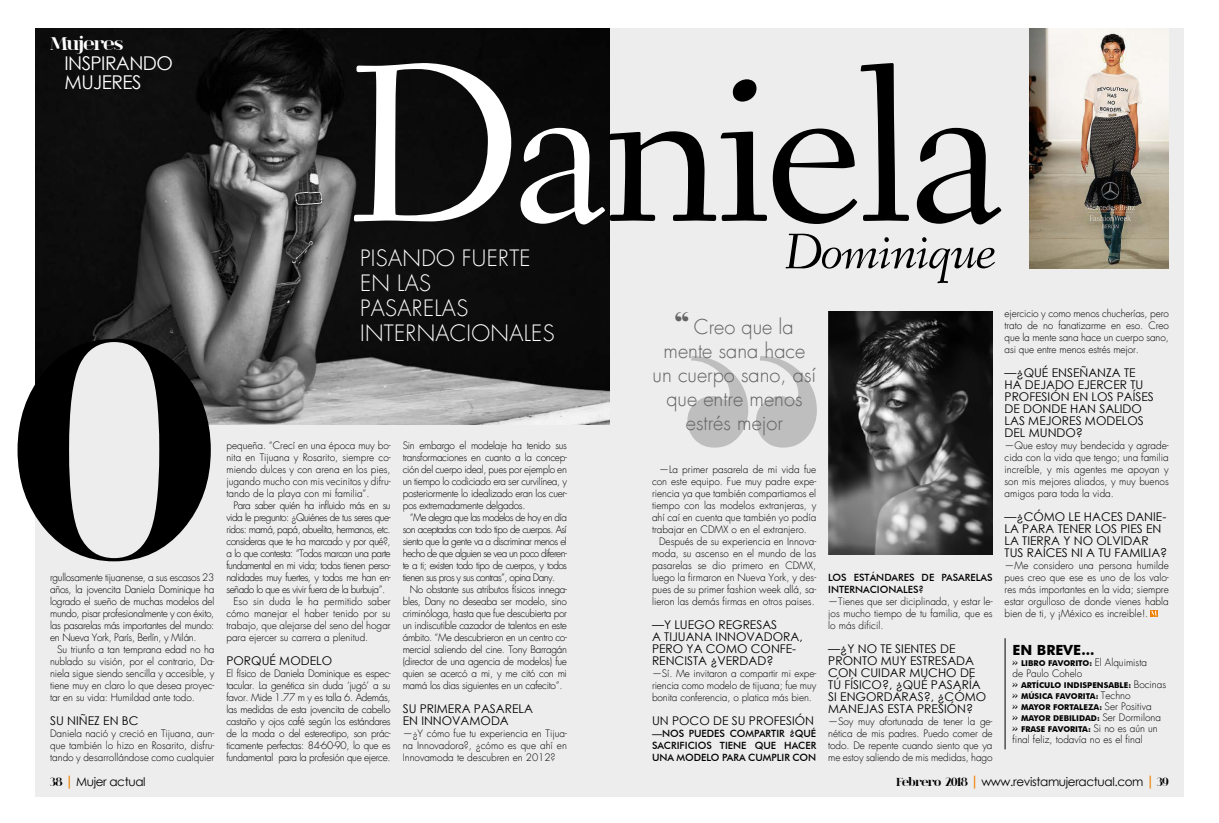
<style>
.page{position:relative;width:1219px;height:823px;background:#fff}
.page>*{position:absolute;margin:0;border:0;box-sizing:border-box;transform-origin:0 0}
.t1{font:232px "Fanwood";letter-spacing:-.03em;color:#000}
.t2{font:italic 52px "Fanwood";letter-spacing:-.03em;color:#000}
.t3{font:300 22px/25px "Futura";letter-spacing:.015em;color:#fff}
.t4{font:300 20px/24px "Futura";color:#646363;text-align:center}
.t5{font:19px/19px "Century Gothic";letter-spacing:-.03em;color:#fff}
.t6{font:700 19px "spinwerad";letter-spacing:-.05em;color:#fff}
.t7{font:700 14px "Futura BT";color:#000}
.t8{font:12px/12px "Century Gothic";color:#000}
.t9{font:12px "Century Gothic";letter-spacing:-.03em;color:#000}
.t10{font:300 10px/12px "Futura";color:#000;text-align:justify}
.t11{font:300 10px "Futura";letter-spacing:-.05em;color:#000}
.t12{font:500 10px/12px "Futura BT";color:#000;text-align:justify}
.t13{font:700 8px/11px "Futura BT";color:#000}
.s1{font-family:"spinwerad";font-weight:700}
.s2{font-weight:700;font-size:14px;color:#ef7d00}
.s3{color:#fff}
.s4{font-family:"Elephant";font-weight:400;font-size:30px}
.s5{font-family:"spinwerad"}
.s6{font-family:"Futura";font-weight:300;font-size:10px}
</style>
<div class="page">
<div style="left:35px;top:28px;width:1148px;height:768px;background:#ededed"></div>
<img style="left:1030px;top:28px;width:138px;height:240px">
<hr style="left:1005px;top:637px;width:1px;height:111px;background:#000">
<img style="left:828px;top:311px;width:165px;height:243px">
<svg style="left:687px;top:356px;width:130px;height:91px"></svg>
<div style="left:1150px;top:610px;width:7px;height:6px;background:#ef7d00"></div>
<svg style="left:1151px;top:610px;width:6px;height:6px"></svg>
<img style="left:35px;top:28px;width:574px;height:396px">
<svg style="left:18px;top:338px;width:193px;height:223px"></svg>
<h3 class="t6" style="left:50px;top:30px;width:75px">Mujeres</h3>
<h3 class="t5" style="left:64px;top:53px;width:110px">INSPIRANDO<br>MUJERES</h3>
<p class="t10" style="left:50px;top:571px;width:166px">rgullosamente tijuanense, a sus escasos 23 años, la jovencita Daniela Dominique ha logrado el sueño de muchas modelos del mundo, pisar profesionalmente y con éxito, las pasarelas más importantes del mundo: en Nueva York, París, Berlín, y Milán.</p>
<p class="t10" style="left:50px;top:643px;width:166px;text-indent:7px">Su triunfo a tan temprana edad no ha nublado su visión, por el contrario, Da&shy;niela sigue siendo sencilla y accesible, y tiene muy en claro lo que desea proyec&shy;tar en su vida: Humildad ante todo.</p>
<p class="t8" style="left:50px;top:714px;width:90px">SU NIÑEZ EN BC</p>
<p class="t10" style="left:50px;top:727px;width:166px">Daniela nació y creció en Tijuana, aun&shy;que también lo hizo en Rosarito, disfru&shy;tando y desarrollándose como cualquier</p>
<p class="t9" style="left:50px;top:772px;width:97px"><span class="s1">38</span> <span class="s2">|</span> Mujer actual</p>
<h1 class="t1" style="left:346px;top:12px;width:662px"><span class="s3">Da</span>niela</h1>
<h3 class="t3" style="left:360px;top:246px;width:196px">PISANDO FUERTE<br>EN LAS<br>PASARELAS<br>INTERNACIONALES</h3>
<p class="t10" style="left:226px;top:439px;width:166px">pequeña. “Crecí en una época muy bo&shy;nita en Tijuana y Rosarito, siempre co&shy;miendo dulces y con arena en los pies, jugando mucho con mis vecinitos y difru&shy;tando de la playa con mi familia”.</p>
<p class="t11" style="left:233px;top:499px;width:159px">Para saber quién ha influido más en su</p>
<p class="t11" style="left:226px;top:511px;width:166px">vida le pregunto: ¿Quiénes de tus seres que-</p>
<p class="t11" style="left:226px;top:523px;width:166px">ridos: mamá, papá, abuelita, hermanos, etc.</p>
<p class="t11" style="left:226px;top:535px;width:166px">consideras que te ha marcado y por qué?,</p>
<p class="t11" style="left:226px;top:547px;width:166px">a lo que contesta: “Todos marcan una parte</p>
<p class="t11" style="left:226px;top:559px;width:166px">fundamental en mi vida; todos tienen perso-</p>
<p class="t11" style="left:226px;top:571px;width:166px">nalidades muy fuertes, y todos me han en-</p>
<p class="t11" style="left:226px;top:583px;width:160px">señado lo que es vivir fuera de la burbuja”.</p>
<p class="t10" style="left:233px;top:595px;width:159px">Eso sin duda le ha permitido saber</p>
<p class="t10" style="left:226px;top:607px;width:166px">cómo manejar el haber tenido por su</p>
<p class="t10" style="left:226px;top:619px;width:166px">trabajo, que alejarse del seno del hogar</p>
<p class="t10" style="left:226px;top:631px;width:143px">para ejercer su carrera a plenitud.</p>
<p class="t8" style="left:226px;top:654px;width:107px">PORQUÉ MODELO</p>
<p class="t10" style="left:226px;top:667px;width:166px">El físico de Daniela Dominique es espec&shy;tacular. La genética sin duda ‘jugó’ a su favor. Mide 1.77 m y es talla 6. Además, las medidas de esta jovencita de cabello castaño y ojos café según los estándares de la moda o del estereotipo, son prác&shy;ticamente perfectas: 84-60-90, lo que es fundamental para la profesión que ejerce.</p>
<p class="t10" style="left:403px;top:439px;width:166px">Sin embargo el modelaje ha tenido sus transformaciones en cuanto a la concep&shy;ción del cuerpo ideal, pues por ejemplo en un tiempo lo codiciado era ser curvilínea, y posteriormente lo idealizado eran los cuer&shy;pos extremadamente delgados.</p>
<p class="t10" style="left:403px;top:511px;width:166px;text-indent:7px">“Me alegra que las modelos de hoy en día son aceptadas con todo tipo de cuerpos. Así siento que la gente va a discriminar menos el hecho de que alguien se vea un poco diferen&shy;te a ti; existen todo tipo de cuerpos, y todos tienen sus pros y sus contras”, opina Dany.</p>
<p class="t10" style="left:403px;top:583px;width:166px;text-indent:7px">No obstante sus atributos físicos innega&shy;bles, Dany no deseaba ser modelo, sino criminóloga, hasta que fue descubierta por un indiscutible cazador de talentos en este ámbito. “Me descubrieron en un centro co&shy;mercial saliendo del cine. Tony Barragán (director de una agencia de modelos) fue quien se acercó a mi, y me citó con mi mamá los dias siguientes en un cafecito”.</p>
<p class="t8" style="left:403px;top:702px;width:132px">SU PRIMERA PASARELA<br>EN INNOVAMODA</p>
<p class="t10" style="left:403px;top:727px;width:166px">—¿Y cómo fue tu experiencia en Tijua&shy;na Innovadora?, ¿cómo es que ahí en Innovamoda te descubren en 2012?</p>
<h2 class="t2" style="left:785px;top:220px;width:213px">Dominique</h2>
<h3 class="t4" style="left:653px;top:315px;width:165px"><span class="s4">“</span> Creo que la mente sana hace un cuerpo sano, así que entre menos estrés mejor</h3>
<p class="t10" style="left:659px;top:463px;width:159px">—La primer pasarela de mi vida fue</p>
<p class="t10" style="left:652px;top:475px;width:166px">con este equipo. Fue muy padre expe-</p>
<p class="t10" style="left:652px;top:487px;width:166px">riencia ya que también compartiamos el</p>
<p class="t10" style="left:652px;top:499px;width:166px">tiempo con las modelos extranjeras, y</p>
<p class="t10" style="left:652px;top:511px;width:166px">ahí caí en cuenta que también yo podía</p>
<p class="t10" style="left:652px;top:523px;width:157px">trabajar en CDMX o en el extranjero.</p>
<p class="t10" style="left:659px;top:535px;width:159px">Después de su experiencia en Innova-</p>
<p class="t10" style="left:652px;top:547px;width:166px">moda, su ascenso en el mundo de las</p>
<p class="t10" style="left:652px;top:559px;width:166px">pasarelas se dio primero en CDMX,</p>
<p class="t10" style="left:652px;top:571px;width:166px">luego la firmaron en Nueva York, y des-</p>
<p class="t10" style="left:652px;top:583px;width:166px">pues de su primer fashion week allá, sa-</p>
<p class="t10" style="left:652px;top:595px;width:164px">lieron las demás firmas en otros paises.</p>
<p class="t8" style="left:652px;top:618px;width:152px">—Y LUEGO REGRESAS<br>A TIJUANA INNOVADORA,<br>PERO YA COMO CONFE-<br>RENCISTA ¿VERDAD?</p>
<p class="t10" style="left:652px;top:667px;width:166px">—Sí. Me invitaron a compartir mi expe&shy;riencia como modelo de tijuana; fue muy bonita conferencia, o platica más bien.</p>
<p class="t8" style="left:652px;top:714px;width:164px">UN POCO DE SU PROFESIÓN</p>
<p class="t12" style="left:652px;top:727px;width:166px">—NOS PUEDES COMPARTIR ¿QUÉ SACRIFICIOS TIENE QUE HACER UNA MODELO PARA CUMPLIR CON</p>
<p class="t12" style="left:828px;top:571px;width:166px">LOS ESTÁNDARES DE PASARELAS<br>INTERNACIONALES?</p>
<p class="t10" style="left:828px;top:595px;width:166px">—Tienes que ser diciplinada, y estar le&shy;jos mucho tiempo de tu familia, que es lo más dificil.</p>
<p class="t8" style="left:828px;top:642px;width:159px">—¿Y NO TE SIENTES DE<br>PRONTO MUY ESTRESADA<br>CON CUIDAR MUCHO DE<br>TÚ FÍSICO?, ¿QUÉ PASARÍA<br>SI ENGORDARAS?, ¿CÓMO<br>MANEJAS ESTA PRESIÓN?</p>
<p class="t10" style="left:828px;top:715px;width:166px">—Soy muy afortunada de tener la ge&shy;nética de mis padres. Puedo comer de todo. De repente cuando siento que ya me estoy saliendo de mis medidas, hago</p>
<p class="t10" style="left:1005px;top:307px;width:166px">ejercicio y como menos chucherías, pero trato de no fanatizarme en eso. Creo que la mente sana hace un cuerpo sano, asi que entre menos estrés mejor.</p>
<p class="t8" style="left:1004px;top:366px;width:151px">—¿QUÉ ENSEÑANZA TE<br>HA DEJADO EJERCER TU<br>PROFESIÓN EN LOS PAÍSES<br>DE DONDE HAN SALIDO<br>LAS MEJORES MODELOS<br>DEL MUNDO?</p>
<p class="t10" style="left:1004px;top:439px;width:166px">—Que estoy muy bendecida y agrade&shy;cida con la vida que tengo; una familia increíble, y mis agentes me apoyan y son mis mejores aliados, y muy buenos amigos para toda la vida.</p>
<p class="t8" style="left:1004px;top:510px;width:164px">—¿CÓMO LE HACES DANIE-<br>LA PARA TENER LOS PIES EN<br>LA TIERRA Y NO OLVIDAR<br>TUS RAÍCES NI A TU FAMILIA?</p>
<p class="t10" style="left:1004px;top:559px;width:166px">—Me considero una persona humilde pues creo que ese es uno de los valo&shy;res más importantes en la vida; siempre estar orgulloso de donde vienes habla bien de ti, y ¡México es increible!.</p>
<h3 class="t7" style="left:1013px;top:641px;width:83px">EN BREVE...</h3>
<p class="t13" style="left:1013px;top:657px;width:136px"><span class="s5">&gt;&gt;</span> LIBRO FAVORITO: <span class="s6">El Alquimista</span></p>
<p class="t10" style="left:1013px;top:667px;width:71px">de Paulo Cohelo</p>
<p class="t13" style="left:1013px;top:679px;width:155px"><span class="s5">&gt;&gt;</span> ARTÍCULO INDISPENSABLE: <span class="s6">Bocinas </span><span class="s5">&gt;&gt;</span> MÚSICA FAVORITA: <span class="s6">Techno<br></span><span class="s5">&gt;&gt;</span> MAYOR FORTALEZA: <span class="s6">Ser Positiva<br></span><span class="s5">&gt;&gt;</span> MAYOR DEBILIDAD: <span class="s6">Ser Dormilona </span><span class="s5">&gt;&gt;</span> FRASE FAVORITA: <span class="s6">Si no es aún un</span></p>
<p class="t10" style="left:1013px;top:733px;width:132px">final feliz, todavía no es el final</p>
<p class="t9" style="left:896px;top:772px;width:274px"><span class="s1">Febrero 2018</span> <span class="s2">|</span> www.revistamujeractual.com <span class="s2">|</span> <span class="s1">39</span></p>
</div>
